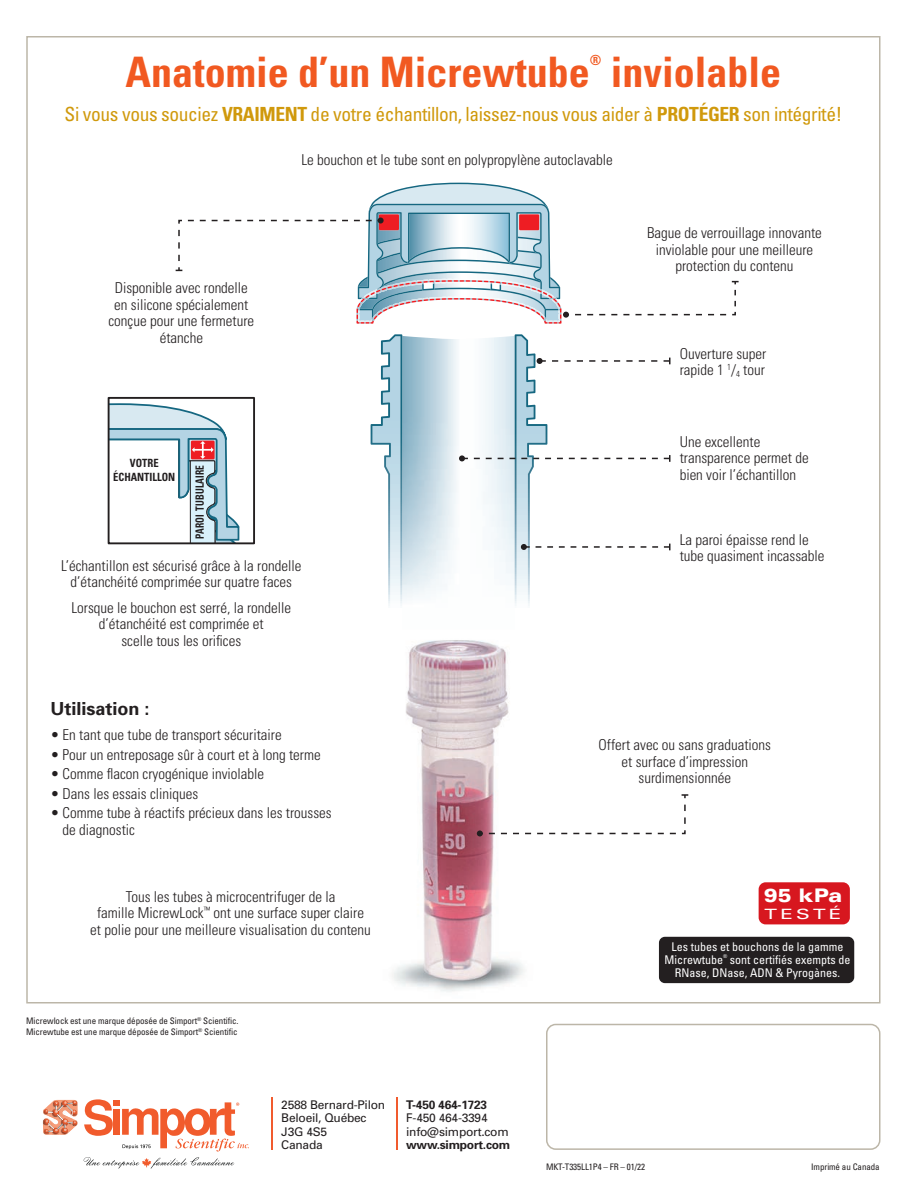
<style>
.page{position:relative;width:918px;height:1188px;background:#fff}
.page>*{position:absolute;margin:0;border:0;box-sizing:border-box;transform-origin:0 0}
.t1{font:700 condensed 42px "Univers";color:#f15921}
.t2{font:condensed 19.5px "Univers";letter-spacing:-.02em;color:#d0990c}
.t3{font:900 expanded 18.75px "Univers";color:#fff}
.t4{font:700 18px "Univers";color:#231f20}
.t5{font:300 condensed 15px/16.5px "Univers";color:#231f20;text-align:center}
.t6{font:14.1px "Univers";letter-spacing:.155em;color:#fff;scale:1.46 1}
.t7{font:700 condensed 13.95px "Univers";color:#f15921}
.t8{font:condensed 12px/12.8px "Univers";color:#fff}
.t9{font:12px/13.5px "Univers";letter-spacing:-.02em;color:#231f20}
.t10{font:700 12px "Univers";letter-spacing:-.02em;color:#231f20}
.t11{font:700 condensed 11.4px/13.6px "Univers";color:#231f20;text-align:center;scale:.93 1}
.t12{font:700 condensed 11.4px "Univers";letter-spacing:.025em;color:#231f20;scale:.83 1}
.t13{font:condensed 9px/10.5px "Univers";letter-spacing:-.01em;color:#231f20}
.t14{font:condensed 5.25px "Univers";color:#fff}
.s1{font-weight:700}
</style>
<div class="page">
<img style="left:392px;top:640px;width:132px;height:352px">
<svg style="left:371px;top:334px;width:31px;height:272px"></svg>
<svg style="left:111px;top:403px;width:129px;height:138px"></svg>
<hr style="left:190px;top:461px;width:1px;height:82px;background:#231f20">
<div style="left:108px;top:397px;width:147px;height:147px;border:2px solid #231f20"></div>
<svg style="left:758px;top:882px;width:92px;height:43px;background:#d82027"></svg>
<div style="left:659px;top:937px;width:195px;height:46px;background:#231f20;border-radius:6px"></div>
<div style="left:546px;top:1024px;width:334px;height:126px;border:2px solid #bcb6a8;border-radius:9px"></div>
<hr style="left:272px;top:1097px;width:1px;height:52px;background:#f15b2e">
<hr style="left:396px;top:1097px;width:2px;height:52px;background:#f15b2e">
<svg style="left:43px;top:1100px;width:35px;height:35px"></svg>
<svg style="left:84px;top:1099px;width:165px;height:70px"></svg>
<svg style="left:176px;top:183px;width:563px;height:141px"></svg>
<svg style="left:477px;top:794px;width:211px;height:42px"></svg>
<svg style="left:459px;top:334px;width:211px;height:274px"></svg>
<h1 class="t1" style="left:126px;top:46px;width:466px">Anatomie d’un Micrewtube</h1>
<p class="t7" style="left:590px;top:51px;width:13px">®</p>
<h1 class="t1" style="left:611px;top:46px;width:172px">inviolable</h1>
<h2 class="t2" style="left:65px;top:102px;width:779px">Si vous vous souciez <span class="s1">VRAIMENT</span> de votre échantillon, laissez-nous vous aider à <span class="s1">PROTÉGER</span> son intégrité!</h2>
<p class="t5" style="left:108px;top:279px;width:147px">Disponible avec rondelle en silicone spécialement conçue pour une fermeture étanche</p>
<p class="t11" style="left:113px;top:456px;width:68px">VOTRE<br>ÉCHANTILLON</p>
<p class="t12" style="left:193px;top:539px;width:91px;rotate:-90deg">PAROI TUBULAIRE</p>
<p class="t5" style="left:301px;top:151px;width:313px">Le bouchon et le tube sont en polypropylène autoclavable</p>
<p class="t5" style="left:61px;top:557px;width:242px">L’échantillon est sécurisé grâce à la rondelle d’étanchéité comprimée sur quatre faces</p>
<p class="t5" style="left:71px;top:599px;width:221px">Lorsque le bouchon est serré, la rondelle d’étanchéité est comprimée et<br>scelle tous les orifices</p>
<p class="t5" style="left:647px;top:224px;width:176px">Bague de verrouillage innovante inviolable pour une meilleure protection du contenu</p>
<p class="t5" style="left:680px;top:345px;width:88px;text-align:left">Ouverture super rapide 1 <sup>1</sup>/<sub>4</sub> tour</p>
<p class="t5" style="left:680px;top:433px;width:131px;text-align:left">Une excellente transparence permet de bien voir l’échantillon</p>
<p class="t5" style="left:680px;top:531px;width:146px;text-align:left">La paroi épaisse rend le tube quasiment incassable</p>
<p class="t4" style="left:51px;top:697px;width:101px">Utilisation :</p>
<p class="t5" style="left:51px;top:726px;width:233px">• En tant que tube de transport sécuritaire</p>
<p class="t5" style="left:51px;top:746px;width:272px">• Pour un entreposage sûr à court et à long terme</p>
<p class="t5" style="left:51px;top:765px;width:215px">• Comme flacon cryogénique inviolable</p>
<p class="t5" style="left:51px;top:785px;width:149px">• Dans les essais cliniques</p>
<p class="t5" style="left:63px;top:804px;width:271px;text-align:left;text-indent:-12px">• Comme tube à réactifs précieux dans les trousses de diagnostic</p>
<p class="t5" style="left:90px;top:888px;width:282px">Tous les tubes à microcentrifuger de la<br>famille MicrewLock<sup>™</sup> ont une surface super claire et polie pour une meilleure visualisation du contenu</p>
<p class="t13" style="left:26px;top:1016px;width:214px">Micrewlock est une marque déposée de Simport<sup>®</sup> Scientific.<br>Micrewtube est une marque déposée de Simport<sup>®</sup> Scientific</p>
<p class="t9" style="left:281px;top:1097px;width:105px">2588 Bernard-Pilon<br>Beloeil, Québec<br>J3G 4S5<br>Canada</p>
<p class="t10" style="left:406px;top:1097px;width:83px">T-450 464-1723</p>
<p class="t9" style="left:406px;top:1111px;width:104px">F-450 464-3394 info@simport.com</p>
<p class="t10" style="left:406px;top:1137px;width:106px">www.simport.com</p>
<p class="t5" style="left:599px;top:736px;width:174px">Offert avec ou sans graduations et surface d’impression surdimensionnée</p>
<p class="t3" style="left:764px;top:884px;width:80px">95 kPa</p>
<p class="t6" style="left:765px;top:905px;width:54px">TESTÉ</p>
<p class="t8" style="left:664px;top:940px;width:181px;text-indent:7px">Les tubes et bouchons de la gamme<br>Micrewtube</p>
<p class="t14" style="left:723px;top:953px;width:6px">®</p>
<p class="t8" style="left:675px;top:953px;width:177px;text-indent:55px">sont certifiés exempts de<br>RNase, DNase, ADN &amp; Pyrogànes.</p>
<p class="t13" style="left:546px;top:1161px;width:101px">MKT-T335LL1P4 – FR – 01/22</p>
<p class="t13" style="left:811px;top:1161px;width:70px">Imprimé au Canada</p>
</div>
